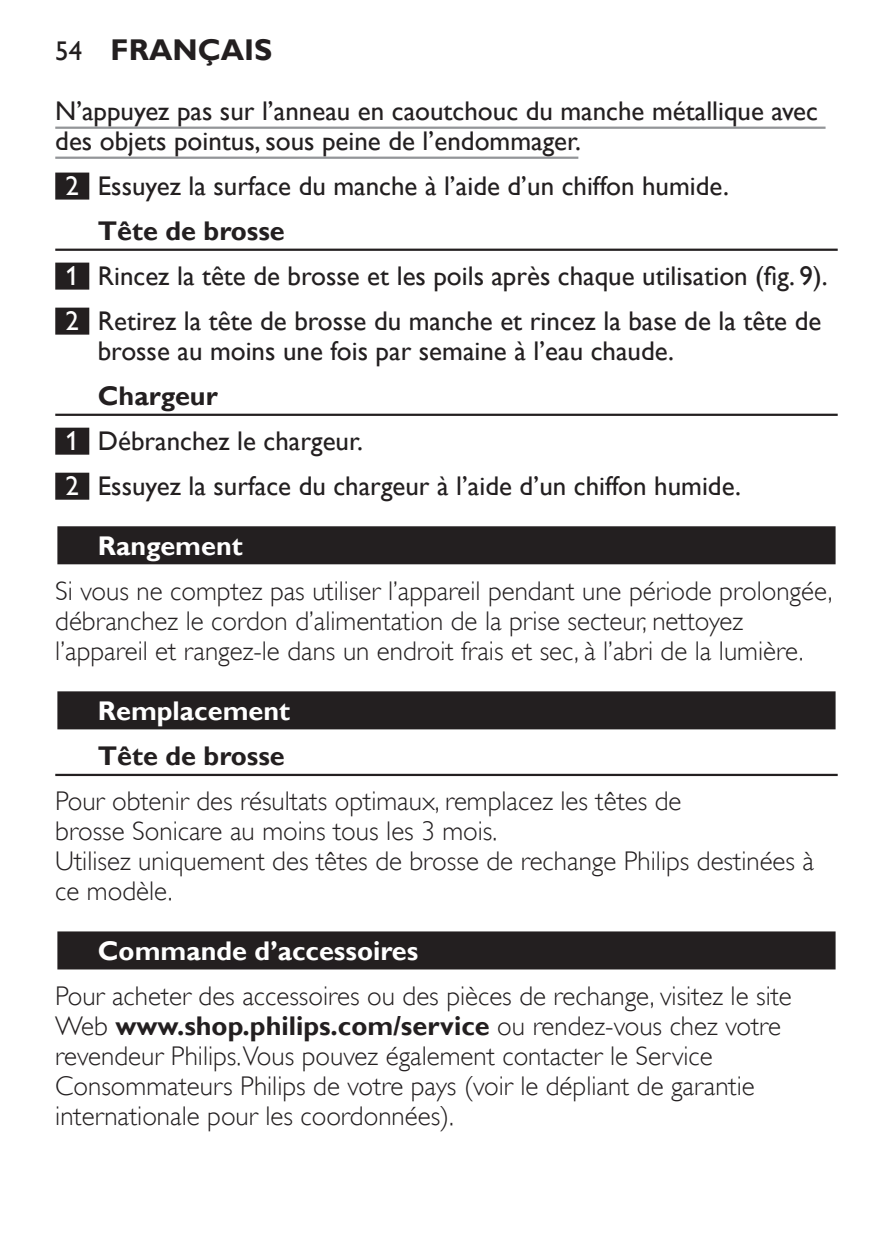
<style>
.page{position:relative;width:893px;height:1259px;background:#fff}
.page>*{position:absolute;margin:0;border:0;box-sizing:border-box;transform-origin:0 0}
.t1{font:700 30px "Gill Sans Alt One WGL";color:#231f20}
.t2{font:27px/30px "Gill Sans Alt One WGL Light";color:#231f20}
.t3{font:27px/45px "Gill Sans Alt One WGL";color:#231f20}
.t4{font:700 27px "Gill Sans Alt One WGL";color:#231f20}
.t5{font:700 27px "Gill Sans Alt One WGL";color:#fff}
.s1{font-weight:400;font-size:27px}
.s2{color:#fff}
.s3{font-weight:700}
.s4{font-family:"Gill Sans Alt One WGL Light";font-weight:400}
</style>
<div class="page">
<hr style="left:55px;top:127px;width:770px;height:2px;background:#939598">
<hr style="left:55px;top:157px;width:523px;height:2px;background:#939598">
<div style="left:55px;top:173px;width:34px;height:27px;background:#231f20"></div>
<hr style="left:55px;top:249px;width:783px;height:2px;background:#231f20">
<div style="left:55px;top:263px;width:34px;height:27px;background:#231f20"></div>
<div style="left:55px;top:308px;width:34px;height:27px;background:#231f20"></div>
<hr style="left:55px;top:414px;width:783px;height:2px;background:#231f20">
<div style="left:55px;top:428px;width:34px;height:27px;background:#231f20"></div>
<div style="left:55px;top:473px;width:34px;height:27px;background:#231f20"></div>
<div style="left:55px;top:524px;width:783px;height:43px;background:linear-gradient(to right,#b6b5b5,#b6b5b5)"></div>
<div style="left:57px;top:526px;width:779px;height:38px;background:#231f20"></div>
<div style="left:55px;top:689px;width:783px;height:43px;background:linear-gradient(to right,#a7a6a6,#a7a6a6)"></div>
<div style="left:57px;top:691px;width:779px;height:38px;background:#231f20"></div>
<hr style="left:55px;top:774px;width:783px;height:2px;background:#231f20">
<div style="left:55px;top:929px;width:783px;height:43px;background:linear-gradient(to right,#949292,#949292)"></div>
<div style="left:57px;top:931px;width:779px;height:38px;background:#231f20"></div>
<p class="t1" style="left:55px;top:38px;width:219px"><span class="s1">54</span> FRANÇAIS</p>
<p class="t3" style="left:55px;top:98px;width:764px;line-height:30px">N’appuyez pas sur l’anneau en caoutchouc du manche métallique avec des objets pointus, sous peine de l’endommager.</p>
<p class="t3" style="left:66px;top:165px;width:665px"><span class="s2">2</span> Essuyez la surface du manche à l’aide d’un chiffon humide.</p>
<p class="t4" style="left:98px;top:220px;width:188px">Tête de brosse</p>
<p class="t3" style="left:66px;top:253px;width:764px"><span class="s2">1</span> Rincez la tête de brosse et les poils après chaque utilisation (fig. 9).</p>
<p class="t3" style="left:66px;top:301px;width:757px"><span class="s2">2</span> Retirez la tête de brosse du manche et rincez la base de la tête de</p>
<p class="t3" style="left:98px;top:331px;width:578px">brosse au moins une fois par semaine à l’eau chaude.</p>
<p class="t3" style="left:66px;top:376px;width:677px;text-indent:32px"><span class="s3">Chargeur<br></span><span class="s2">1</span> Débranchez le chargeur.<br><span class="s2">2</span> Essuyez la surface du chargeur à l’aide d’un chiffon humide.</p>
<p class="t5" style="left:98px;top:535px;width:146px">Rangement</p>
<p class="t2" style="left:55px;top:578px;width:779px">Si vous ne comptez pas utiliser l’appareil pendant une période prolongée, débranchez le cordon d’alimentation de la prise secteur, nettoyez l’appareil et rangez-le dans un endroit frais et sec, à l’abri de la lumière.</p>
<p class="t5" style="left:98px;top:700px;width:194px">Remplacement</p>
<p class="t4" style="left:98px;top:745px;width:188px">Tête de brosse</p>
<p class="t2" style="left:55px;top:788px;width:760px">Pour obtenir des résultats optimaux, remplacez les têtes de<br>brosse Sonicare au moins tous les 3 mois.<br>Utilisez uniquement des têtes de brosse de rechange Philips destinées à ce modèle.</p>
<p class="t5" style="left:98px;top:940px;width:322px">Commande d’accessoires</p>
<p class="t2" style="left:55px;top:983px;width:738px">Pour acheter des accessoires ou des pièces de rechange, visitez le site</p>
<p class="t4" style="left:55px;top:1015px;width:727px"><span class="s4">Web</span> www.shop.philips.com/service <span class="s4">ou rendez-vous chez votre</span></p>
<p class="t2" style="left:55px;top:1043px;width:701px">revendeur Philips.Vous pouvez également contacter le Service<br>Consommateurs Philips de votre pays (voir le dépliant de garantie internationale pour les coordonnées).</p>
</div>
